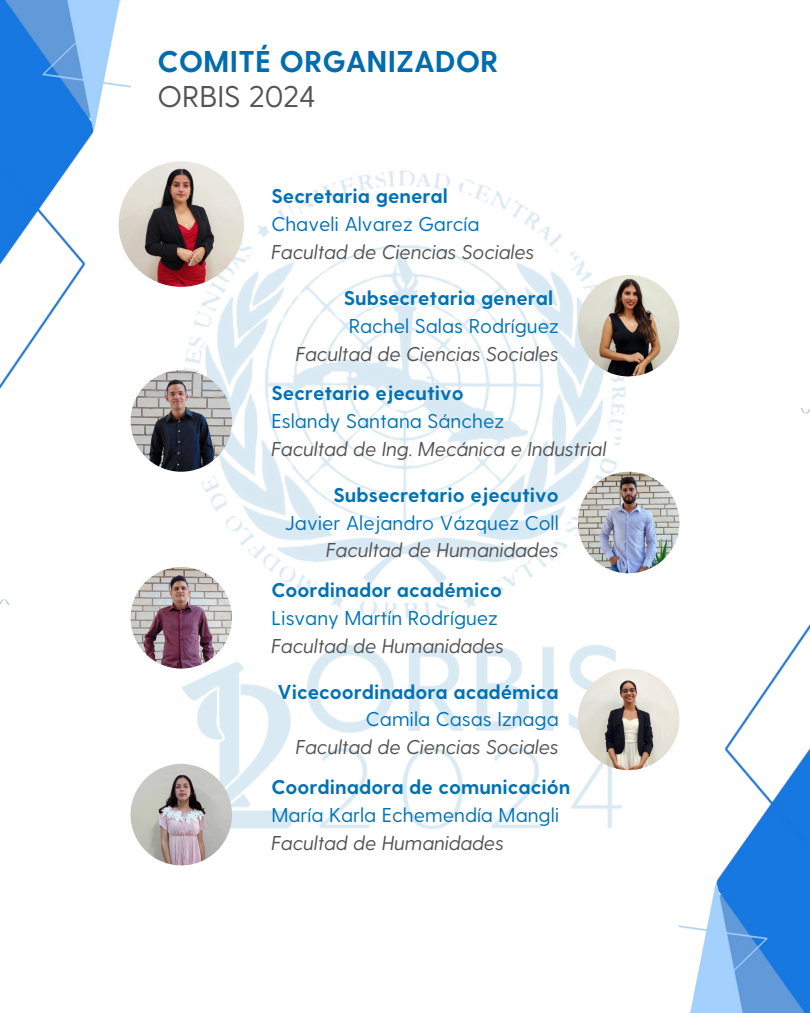
<style>
.page{position:relative;width:810px;height:1013px;background:#fff}
.page>*{position:absolute;margin:0;border:0;box-sizing:border-box;transform-origin:0 0}
.t1{font:700 30px "Greycliff CF";color:#026dae}
.t2{font:30px "Greycliff CF";color:#545454}
.t3{font:italic 20px "Greycliff CF";color:#545454}
.t4{font:20px "Greycliff CF";color:#0172b4}
.t5{font:700 20px "Greycliff CF";color:#0172b4}
</style>
<div class="page">
<img style="left:0;top:0;width:121px;height:54px">
<img style="left:690px;top:946px;width:120px;height:66px">
<img style="left:0;top:54px;width:810px;height:892px">
<img style="left:119px;top:161px;width:125px;height:126px;border-radius:50%">
<img style="left:131px;top:370px;width:101px;height:102px;border-radius:50%">
<img style="left:131px;top:567px;width:101px;height:101px;border-radius:50%">
<img style="left:131px;top:764px;width:101px;height:101px;border-radius:50%">
<img style="left:578px;top:275px;width:101px;height:101px;border-radius:50%">
<img style="left:578px;top:472px;width:101px;height:101px;border-radius:50%">
<img style="left:578px;top:668px;width:101px;height:102px;border-radius:50%">
<p class="t1" style="left:158px;top:42px;width:343px">COMITÉ ORGANIZADOR</p>
<p class="t2" style="left:158px;top:77px;width:160px">ORBIS 2024</p>
<p class="t5" style="left:271px;top:183px;width:178px">Secretaria general</p>
<p class="t4" style="left:271px;top:211px;width:210px">Chaveli Alvarez García</p>
<p class="t3" style="left:271px;top:239px;width:265px">Facultad de Ciencias Sociales</p>
<p class="t5" style="left:344px;top:285px;width:211px">Subsecretaria general</p>
<p class="t4" style="left:349px;top:312px;width:212px">Rachel Salas Rodríguez</p>
<p class="t3" style="left:296px;top:340px;width:265px">Facultad de Ciencias Sociales</p>
<p class="t5" style="left:271px;top:380px;width:194px">Secretario ejecutivo</p>
<p class="t4" style="left:271px;top:408px;width:234px">Eslandy Santana Sánchez</p>
<p class="t3" style="left:271px;top:435px;width:337px">Facultad de Ing. Mecánica e Industrial</p>
<p class="t5" style="left:334px;top:481px;width:227px">Subsecretario ejecutivo</p>
<p class="t4" style="left:285px;top:509px;width:275px">Javier Alejandro Vázquez Coll</p>
<p class="t3" style="left:326px;top:537px;width:234px">Facultad de Humanidades</p>
<p class="t5" style="left:271px;top:577px;width:232px">Coordinador académico</p>
<p class="t4" style="left:271px;top:604px;width:228px">Lisvany Martín Rodríguez</p>
<p class="t3" style="left:271px;top:632px;width:234px">Facultad de Humanidades</p>
<p class="t5" style="left:278px;top:678px;width:283px">Vicecoordinadora académica</p>
<p class="t4" style="left:366px;top:706px;width:194px">Camila Casas Iznaga</p>
<p class="t3" style="left:296px;top:734px;width:265px">Facultad de Ciencias Sociales</p>
<p class="t5" style="left:271px;top:773px;width:300px">Coordinadora de comunicación</p>
<p class="t4" style="left:271px;top:801px;width:289px">María Karla Echemendía Mangli</p>
<p class="t3" style="left:271px;top:829px;width:234px">Facultad de Humanidades</p>
</div>
